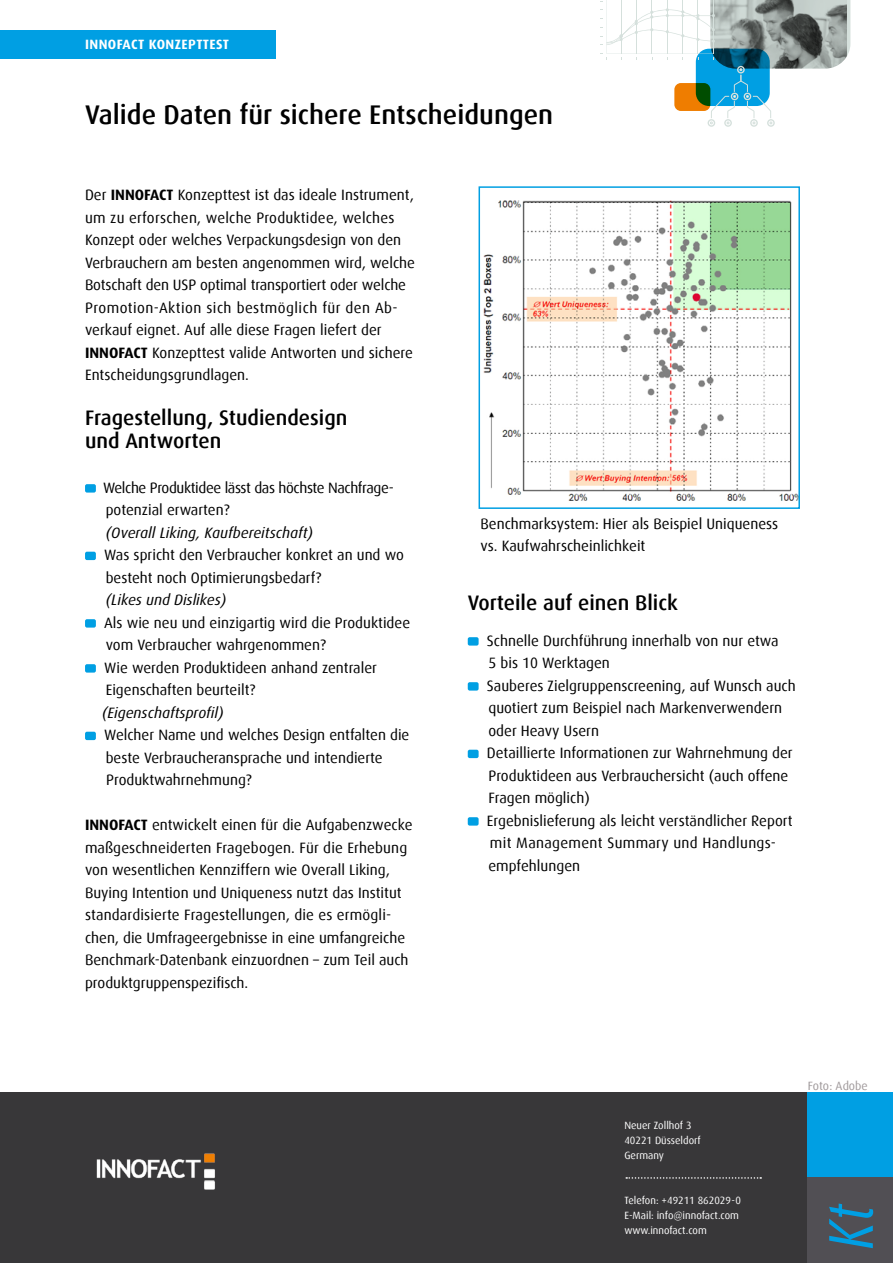
<style>
.page{position:relative;width:893px;height:1263px;background:#fff}
.page>*{position:absolute;margin:0;border:0;box-sizing:border-box;transform-origin:0 0}
.t1{font:italic 63.45px "Dax";color:#009fe3;scale:.84 1}
.t2{font:500 27px "Dax";color:#000}
.t3{font:500 21px/22.5px "Dax";color:#000}
.t4{font:15px/22.5px "Dax";color:#000}
.t5{font:italic 15px "Dax";color:#000}
.t6{font:15px/22.5px "Dax";letter-spacing:-.025em;color:#000}
.t7{font:700 13.5px "Dax";letter-spacing:.03em;color:#fff}
.t8{font:12px "Dax";color:#a09a9c}
.t9{font:10.5px/15px "Dax";color:#fff}
.s1{font-weight:700}
</style>
<div class="page">
<div style="left:468px;top:637px;width:11px;height:9px;background:#009fe3;border-radius:2px"></div>
<div style="left:468px;top:682px;width:11px;height:9px;background:#009fe3;border-radius:2px"></div>
<div style="left:468px;top:750px;width:11px;height:8px;background:#009fe3;border-radius:2px"></div>
<div style="left:468px;top:817px;width:11px;height:9px;background:#009fe3;border-radius:2px"></div>
<svg style="left:600px;top:0;width:250px;height:127px"></svg>
<div style="left:0;top:1093px;width:893px;height:170px;background:#383739"></div>
<div style="left:0;top:31px;width:276px;height:28px;background:#009fe3"></div>
<div style="left:808px;top:1093px;width:85px;height:170px;background:#009fe3"></div>
<div style="left:85px;top:484px;width:11px;height:9px;background:#009fe3;border-radius:2px"></div>
<div style="left:85px;top:552px;width:11px;height:8px;background:#009fe3;border-radius:2px"></div>
<div style="left:85px;top:619px;width:11px;height:9px;background:#009fe3;border-radius:2px"></div>
<div style="left:85px;top:664px;width:11px;height:9px;background:#009fe3;border-radius:2px"></div>
<div style="left:85px;top:732px;width:11px;height:8px;background:#009fe3;border-radius:2px"></div>
<div style="left:808px;top:1178px;width:85px;height:85px;background:#514f54"></div>
<svg style="left:626px;top:1177px;width:135px;height:2px"></svg>
<img style="left:484px;top:200px;width:313px;height:301px">
<div style="left:479px;top:186px;width:321px;height:323px;border:2px solid #009fe3"></div>
<img style="left:96px;top:1153px;width:119px;height:37px">
<p class="t7" style="left:85px;top:37px;width:145px">INNOFACT KONZEPTTEST</p>
<h2 class="t2" style="left:85px;top:99px;width:470px">Valide Daten für sichere Entscheidungen</h2>
<p class="t4" style="left:85px;top:184px;width:332px">Der <span class="s1">INNOFACT</span> Konzepttest ist das ideale Instrument, um zu erforschen, welche Produktidee, welches Konzept oder welches Verpackungsdesign von den Verbrauchern am besten angenommen wird, welche Botschaft den USP optimal transportiert oder welche Promotion-Aktion sich bestmöglich für den Ab&shy;verkauf eignet. Auf alle diese Fragen liefert der <span class="s1">INNOFACT</span> Konzepttest valide Antworten und sichere Entscheidungsgrundlagen.</p>
<h3 class="t3" style="left:85px;top:407px;width:264px">Fragestellung, Studiendesign und Antworten</h3>
<p class="t6" style="left:103px;top:476px;width:292px">Welche Produktidee lässt das höchste Nachfrage&shy;potenzial erwarten?</p>
<p class="t5" style="left:106px;top:524px;width:209px">(Overall Liking, Kaufbereitschaft)</p>
<p class="t4" style="left:104px;top:544px;width:301px">Was spricht den Verbraucher konkret an und wo besteht noch Optimierungsbedarf?</p>
<p class="t5" style="left:106px;top:592px;width:122px">(Likes und Dislikes)</p>
<p class="t4" style="left:104px;top:611px;width:307px">Als wie neu und einzigartig wird die Produktidee vom Verbraucher wahrgenommen?<br>Wie werden Produktideen anhand zentraler Eigenschaften beurteilt?</p>
<p class="t5" style="left:102px;top:704px;width:123px">(Eigenschaftsprofil)</p>
<p class="t4" style="left:104px;top:724px;width:307px">Welcher Name und welches Design entfalten die beste Verbraucheransprache und intendierte<br>Produktwahrnehmung?</p>
<p class="t4" style="left:85px;top:814px;width:329px"><span class="s1">INNOFACT</span> entwickelt einen für die Aufgabenzwecke maßgeschneiderten Fragebogen. Für die Erhebung von wesentlichen Kennziffern wie Overall Liking, Buying Intention und Uniqueness nutzt das Institut standardisierte Fragestellungen, die es ermögli&shy;chen, die Umfrageergebnisse in eine umfangreiche Benchmark-Datenbank einzuordnen – zum Teil auch produktgruppenspezifisch.</p>
<p class="t4" style="left:480px;top:512px;width:299px">Benchmarksystem: Hier als Beispiel Uniqueness vs. Kaufwahrscheinlichkeit</p>
<h3 class="t3" style="left:468px;top:591px;width:212px">Vorteile auf einen Blick</h3>
<p class="t4" style="left:487px;top:629px;width:310px">Schnelle Durchführung innerhalb von nur etwa<br>5 bis 10 Werktagen<br>Sauberes Zielgruppenscreening, auf Wunsch auch quotiert zum Beispiel nach Markenverwendern oder Heavy Usern<br>Detaillierte Informationen zur Wahrnehmung der Produktideen aus Verbrauchersicht (auch offene Fragen möglich)<br>Ergebnislieferung als leicht verständlicher Report mit Management Summary und Handlungs&shy;empfehlungen</p>
<p class="t9" style="left:624px;top:1118px;width:78px">Neuer Zollhof 3<br>40221 Düsseldorf<br>Germany</p>
<p class="t9" style="left:624px;top:1193px;width:118px">Telefon: +49211 862029-0<br>E-Mail: info@innofact.com www.innofact.com</p>
<p class="t8" style="left:808px;top:1079px;width:61px">Foto: Adobe</p>
<h1 class="t1" style="left:816px;top:1250px;width:57px;rotate:-90deg">Kt</h1>
</div>
